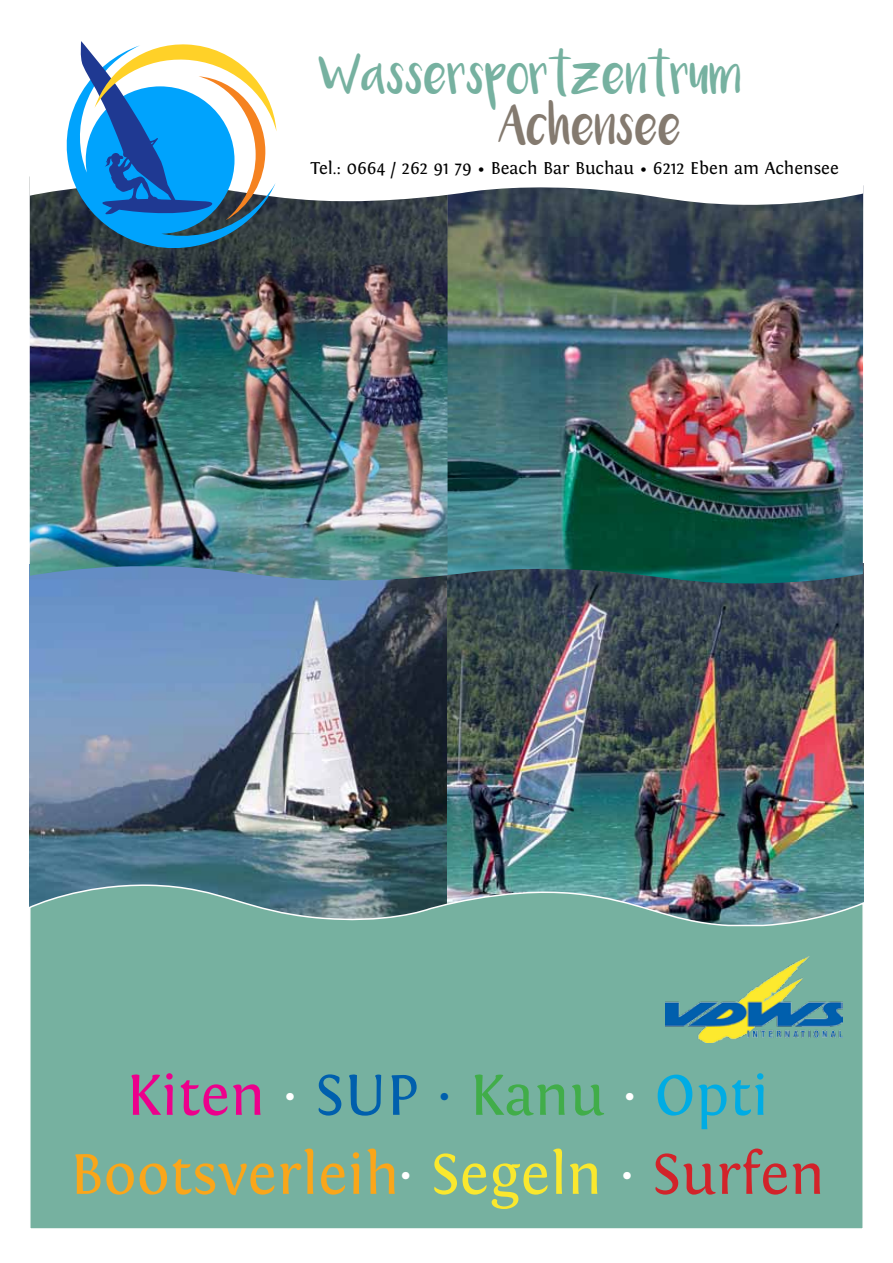
<style>
.page{position:relative;width:893px;height:1263px;background:#fff}
.page>*{position:absolute;margin:0;border:0;box-sizing:border-box;transform-origin:0 0}
.t1{font:60px/79.1px "Fontin";color:#faa61a;text-align:center}
.t2{font:30.15px "Luna";color:#76b1a0}
.t3{font:30.15px "Luna";color:#847a6f}
.t4{font:18px "Fontin";color:#000}
.s1{color:#ec008c}
.s2{color:#005fad}
.s3{color:#41ad49}
.s4{color:#00ace4}
.s5{color:#fae82e}
.s6{color:#d2232a}
</style>
<div class="page">
<img style="left:446px;top:584px;width:417px;height:298px">
<img style="left:30px;top:582px;width:416px;height:300px">
<svg style="left:29px;top:882px;width:835px;height:347px;background:#75ae9f"></svg>
<img style="left:446px;top:205px;width:417px;height:379px">
<img style="left:30px;top:205px;width:418px;height:377px">
<svg style="left:30px;top:127px;width:833px;height:78px"></svg>
<img style="left:665px;top:957px;width:177px;height:86px">
<svg style="left:59px;top:97px;width:216px;height:160px;background:#386d89"></svg>
<svg style="left:79px;top:41px;width:197px;height:179px"></svg>
<h2 class="t2" style="left:319px;top:66px;width:425px">Wassersportzentrum</h2>
<h2 class="t3" style="left:498px;top:117px;width:185px">Achensee</h2>
<p class="t4" style="left:310px;top:158px;width:530px">Tel.: 0664 / 262 91 79 • Beach Bar Buchau • 6212 Eben am Achensee</p>
<h1 class="t1" style="left:70px;top:1055px;width:756px"><span class="s1">Kiten</span> <sup>•</sup> <span class="s2">SUP</span> <sup>•</sup> <span class="s3">Kanu</span> <sup>•</sup> <span class="s4">Opti<br></span>Bootsverleih<sup>•</sup> <span class="s5">Segeln</span> <sup>•</sup> <span class="s6">Surfen</span></h1>
</div>
